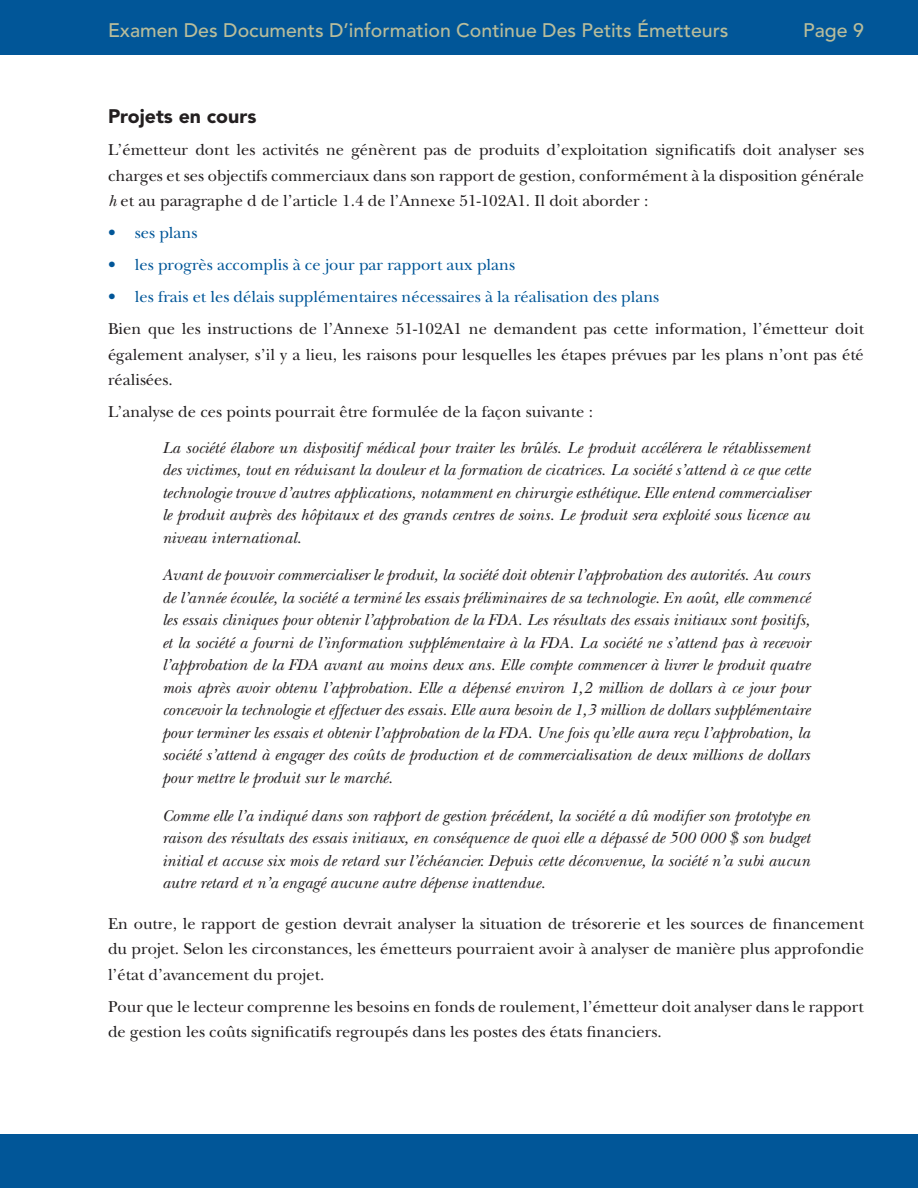
<style>
.page{position:relative;width:918px;height:1188px;background:#fff}
.page>*{position:absolute;margin:0;border:0;box-sizing:border-box;transform-origin:0 0}
.t1{font:500 19.5px "Avenir";color:#b9bd9b}
.t2{font:900 19.5px "Avenir";color:#231f20}
.t3{font:italic 16.5px/22.5px "New Baskerville";color:#231f20;text-align:justify}
.t4{font:16.5px/25.5px "New Baskerville";color:#231f20;text-align:justify}
.t5{font:16.5px "New Baskerville";color:#015698}
.s1{font-style:italic}
</style>
<div class="page">
<div style="left:0;top:1134px;width:918px;height:54px;background:#015698"></div>
<div style="left:0;top:0;width:918px;height:55px;background:#015698"></div>
<p class="t1" style="left:108px;top:19px;width:622px">Examen Des Documents D’information Continue Des Petits Émetteurs</p>
<p class="t1" style="left:803px;top:19px;width:46px">Page</p>
<p class="t2" style="left:108px;top:105px;width:150px">Projets en cours</p>
<p class="t4" style="left:108px;top:137px;width:757px">L’émetteur dont les activités ne génèrent pas de produits d’exploitation significatifs doit analyser ses charges et ses objectifs commerciaux dans son rapport de gestion, conformément à la disposition générale <span class="s1">h</span> et au paragraphe d de l’article 1.4 de l’Annexe 51-102A1. Il doit aborder :</p>
<p class="t5" style="left:108px;top:223px;width:91px">• ses plans</p>
<p class="t5" style="left:108px;top:255px;width:408px">• les progrès accomplis à ce jour par rapport aux plans</p>
<p class="t5" style="left:108px;top:287px;width:553px">• les frais et les délais supplémentaires nécessaires à la réalisation des plans</p>
<p class="t4" style="left:108px;top:316px;width:757px">Bien que les instructions de l’Annexe 51-102A1 ne demandent pas cette information, l’émetteur doit également analyser, s’il y a lieu, les raisons pour lesquelles les étapes prévues par les plans n’ont pas été réalisées.</p>
<p class="t4" style="left:108px;top:399px;width:486px">L’analyse de ces points pourrait être formulée de la façon suivante :</p>
<p class="t3" style="left:162px;top:436px;width:650px">La société élabore un dispositif médical pour traiter les brûlés. Le produit accélérera le rétablissement des victimes, tout en réduisant la douleur et la formation de cicatrices. La société s’attend à ce que cette technologie trouve d’autres applications, notamment en chirurgie esthétique. Elle entend commercialiser le produit auprès des hôpitaux et des grands centres de soins. Le produit sera exploité sous licence au niveau international.</p>
<p class="t3" style="left:162px;top:564px;width:650px">Avant de pouvoir commercialiser le produit, la société doit obtenir l’approbation des autorités. Au cours de l’année écoulée, la société a terminé les essais préliminaires de sa technologie. En août, elle commencé les essais cliniques pour obtenir l’approbation de la FDA. Les résultats des essais initiaux sont positifs, et la société a fourni de l’information supplémentaire à la FDA. La société ne s’attend pas à recevoir l’approbation de la FDA avant au moins deux ans. Elle compte commencer à livrer le produit quatre mois après avoir obtenu l’approbation. Elle a dépensé environ 1,2 million de dollars à ce jour pour concevoir la technologie et effectuer des essais. Elle aura besoin de 1,3 million de dollars supplémentaire pour terminer les essais et obtenir l’approbation de la FDA. Une fois qu’elle aura reçu l’approbation, la société s’attend à engager des coûts de production et de commercialisation de deux millions de dollars pour mettre le produit sur le marché.</p>
<p class="t3" style="left:162px;top:804px;width:650px">Comme elle l’a indiqué dans son rapport de gestion précédent, la société a dû modifier son prototype en raison des résultats des essais initiaux, en conséquence de quoi elle a dépassé de 500 000 $ son budget initial et accuse six mois de retard sur l’échéancier. Depuis cette déconvenue, la société n’a subi aucun autre retard et n’a engagé aucune autre dépense inattendue.</p>
<p class="t4" style="left:108px;top:910px;width:758px">En outre, le rapport de gestion devrait analyser la situation de trésorerie et les sources de financement du projet. Selon les circonstances, les émetteurs pourraient avoir à analyser de manière plus approfondie l’état d’avancement du projet.</p>
<p class="t4" style="left:108px;top:993px;width:757px">Pour que le lecteur comprenne les besoins en fonds de roulement, l’émetteur doit analyser dans le rapport de gestion les coûts significatifs regroupés dans les postes des états financiers.</p>
</div>
